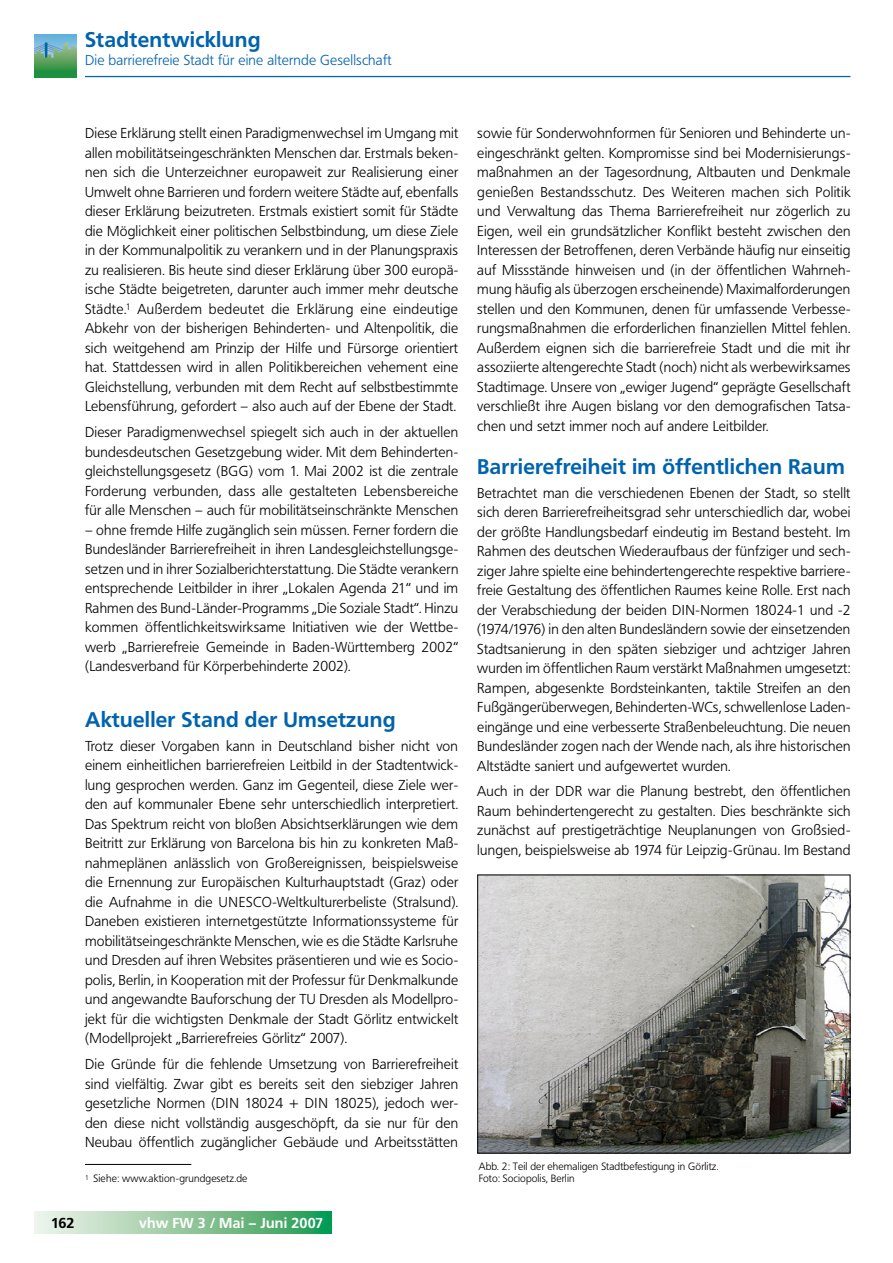
<style>
.page{position:relative;width:893px;height:1263px;background:#fff}
.page>*{position:absolute;margin:0;border:0;box-sizing:border-box;transform-origin:0 0}
.t1{font:700 21px "Frutiger BQ";letter-spacing:.015em;color:#0063ae}
.t2{font:300 14.25px/19.5px "Frutiger BQ";letter-spacing:.015em;color:#000;text-align:justify}
.t3{font:300 14.25px "Frutiger BQ";letter-spacing:.015em;color:#0063ae}
.t4{font:700 14.25px "Frutiger BQ";letter-spacing:.015em;color:#fff}
.t5{font:700 14.25px "Frutiger BQ";color:#000}
.t6{font:300 10.5px/12.6px "Frutiger BQ";letter-spacing:.01em;color:#000}
</style>
<div class="page">
<svg style="left:34px;top:1212px;width:298px;height:21px;background:#8dc79d"></svg>
<hr style="left:85px;top:76px;width:765px;height:1px;background:#0063ae">
<img style="left:34px;top:34px;width:43px;height:44px">
<hr style="left:85px;top:1164px;width:106px;height:1px;background:#000">
<img style="left:479px;top:876px;width:369px;height:275px">
<h1 class="t1" style="left:85px;top:27px;width:177px">Stadtentwicklung</h1>
<p class="t3" style="left:85px;top:52px;width:308px">Die barrierefreie Stadt für eine alternde Gesellschaft</p>
<p class="t2" style="left:85px;top:124px;width:375px">Diese Erklärung stellt einen Paradigmenwechsel im Umgang mit allen mobilitätseingeschränkten Menschen dar. Erstmals beken&shy;nen sich die Unterzeichner europaweit zur Realisierung einer Umwelt ohne Barrieren und fordern weitere Städte auf, ebenfalls dieser Erklärung beizutreten. Erstmals existiert somit für Städte die Möglichkeit einer politischen Selbstbindung, um diese Ziele in der Kommunalpolitik zu verankern und in der Planungspraxis zu realisieren. Bis heute sind dieser Erklärung über 300 europä&shy;ische Städte beigetreten, darunter auch immer mehr deutsche Städte. Außerdem bedeutet die Erklärung eine eindeutige Abkehr von der bisherigen Behinderten- und Altenpolitik, die sich weitgehend am Prinzip der Hilfe und Fürsorge orientiert hat. Stattdessen wird in allen Politikbereichen vehement eine Gleichstellung, verbunden mit dem Recht auf selbstbestimmte Lebensführung, gefordert – also auch auf der Ebene der Stadt.</p>
<p class="t2" style="left:85px;top:422px;width:375px">Dieser Paradigmenwechsel spiegelt sich auch in der aktuellen bundesdeutschen Gesetzgebung wider. Mit dem Behinderten&shy;gleichstellungsgesetz (BGG) vom 1. Mai 2002 ist die zentrale Forderung verbunden, dass alle gestalteten Lebensbereiche für alle Menschen – auch für mobilitätseinschränkte Menschen</p>
<p class="t2" style="left:85px;top:520px;width:375px">– ohne fremde Hilfe zugänglich sein müssen. Ferner fordern die Bundesländer Barrierefreiheit in ihren Landesgleichstellungsge&shy;setzen und in ihrer Sozialberichterstattung. Die Städte verankern entsprechende Leitbilder in ihrer „Lokalen Agenda 21“ und im Rahmen des Bund-Länder-Programms „Die Soziale Stadt“. Hinzu kommen öffentlichkeitswirksame Initiativen wie der Wettbe&shy;werb „Barrierefreie Gemeinde in Baden-Württemberg 2002“ (Landesverband für Körperbehinderte 2002).</p>
<h1 class="t1" style="left:85px;top:707px;width:312px">Aktueller Stand der Umsetzung</h1>
<p class="t2" style="left:85px;top:736px;width:375px">Trotz dieser Vorgaben kann in Deutschland bisher nicht von einem einheitlichen barrierefreien Leitbild in der Stadtentwick&shy;lung gesprochen werden. Ganz im Gegenteil, diese Ziele wer&shy;den auf kommunaler Ebene sehr unterschiedlich interpretiert.<br>Das Spektrum reicht von bloßen Absichtserklärungen wie dem Beitritt zur Erklärung von Barcelona bis hin zu konkreten Maß&shy;nahmeplänen anlässlich von Großereignissen, beispielsweise die Ernennung zur Europäischen Kulturhauptstadt (Graz) oder die Aufnahme in die UNESCO-Weltkulturerbeliste (Stralsund).<br>Daneben existieren internetgestützte Informationssysteme für mobilitätseingeschränkte Menschen, wie es die Städte Karlsruhe und Dresden auf ihren Websites präsentieren und wie es Socio&shy;polis, Berlin, in Kooperation mit der Professur für Denkmalkunde und angewandte Bauforschung der TU Dresden als Modellpro&shy;jekt für die wichtigsten Denkmale der Stadt Görlitz entwickelt (Modellprojekt „Barrierefreies Görlitz“ 2007).</p>
<p class="t2" style="left:85px;top:1054px;width:375px">Die Gründe für die fehlende Umsetzung von Barrierefreiheit sind vielfältig. Zwar gibt es bereits seit den siebziger Jahren gesetzliche Normen (DIN 18024 + DIN 18025), jedoch wer&shy;den diese nicht vollständig ausgeschöpft, da sie nur für den Neubau öffentlich zugänglicher Gebäude und Arbeitsstätten</p>
<p class="t6" style="left:94px;top:1172px;width:155px">Siehe: www.aktion-grundgesetz.de</p>
<p class="t5" style="left:51px;top:1214px;width:25px">162</p>
<p class="t4" style="left:139px;top:1214px;width:185px">vhw FW 3 / Mai – Juni 2007</p>
<p class="t2" style="left:477px;top:124px;width:375px">sowie für Sonderwohnformen für Senioren und Behinderte un&shy;eingeschränkt gelten. Kompromisse sind bei Modernisierungs&shy;maßnahmen an der Tagesordnung, Altbauten und Denkmale genießen Bestandsschutz. Des Weiteren machen sich Politik und Verwaltung das Thema Barrierefreiheit nur zögerlich zu Eigen, weil ein grundsätzlicher Konflikt besteht zwischen den Interessen der Betroffenen, deren Verbände häufig nur einseitig auf Missstände hinweisen und (in der öffentlichen Wahrneh&shy;mung häufig als überzogen erscheinende) Maximalforderungen stellen und den Kommunen, denen für umfassende Verbesse&shy;rungsmaßnahmen die erforderlichen finanziellen Mittel fehlen.<br>Außerdem eignen sich die barrierefreie Stadt und die mit ihr assoziierte altengerechte Stadt (noch) nicht als werbewirksames Stadtimage. Unsere von „ewiger Jugend“ geprägte Gesellschaft verschließt ihre Augen bislang vor den demografischen Tatsa&shy;chen und setzt immer noch auf andere Leitbilder.</p>
<h1 class="t1" style="left:477px;top:454px;width:369px">Barrierefreiheit im öffentlichen Raum</h1>
<p class="t2" style="left:477px;top:483px;width:375px">Betrachtet man die verschiedenen Ebenen der Stadt, so stellt sich deren Barrierefreiheitsgrad sehr unterschiedlich dar, wobei der größte Handlungsbedarf eindeutig im Bestand besteht. Im Rahmen des deutschen Wiederaufbaus der fünfziger und sech&shy;ziger Jahre spielte eine behindertengerechte respektive barriere&shy;freie Gestaltung des öffentlichen Raumes keine Rolle. Erst nach der Verabschiedung der beiden DIN-Normen 18024-1 und -2 (1974/1976) in den alten Bundesländern sowie der einsetzenden Stadtsanierung in den späten siebziger und achtziger Jahren wurden im öffentlichen Raum verstärkt Maßnahmen umgesetzt:<br>Rampen, abgesenkte Bordsteinkanten, taktile Streifen an den Fußgängerüberwegen, Behinderten-WCs, schwellenlose Laden&shy;eingänge und eine verbesserte Straßenbeleuchtung. Die neuen Bundesländer zogen nach der Wende nach, als ihre historischen Altstädte saniert und aufgewertet wurden.</p>
<p class="t2" style="left:477px;top:782px;width:375px">Auch in der DDR war die Planung bestrebt, den öffentlichen Raum behindertengerecht zu gestalten. Dies beschränkte sich zunächst auf prestigeträchtige Neuplanungen von Großsied&shy;lungen, beispielsweise ab 1974 für Leipzig-Grünau. Im Bestand</p>
<p class="t6" style="left:479px;top:1160px;width:241px">Abb. 2: Teil der ehemaligen Stadtbefestigung in Görlitz.<br>Foto: Sociopolis, Berlin</p>
</div>
